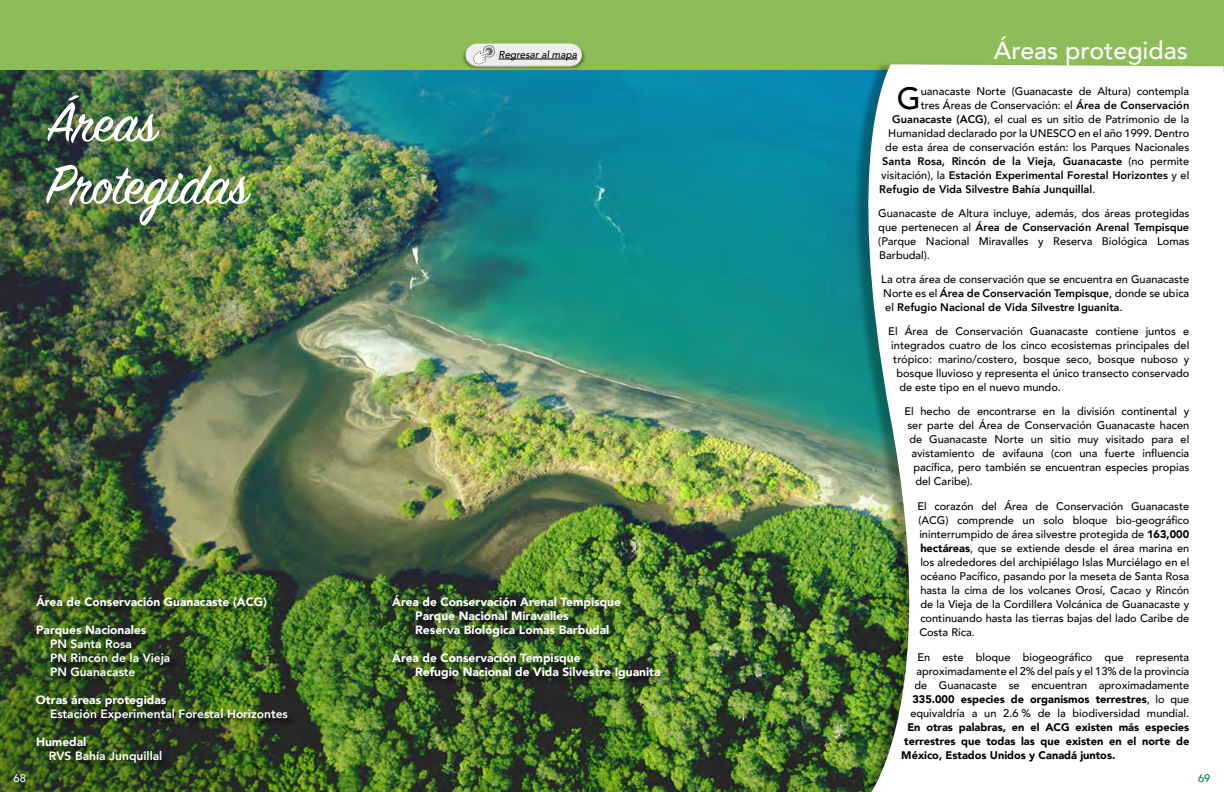
<style>
.page{position:relative;width:1224px;height:792px;background:#fff}
.page>*{position:absolute;margin:0;border:0;box-sizing:border-box;transform-origin:0 0}
.t1{font:61px/62.4px "Sign Painter House Script";color:#fff}
.t2{font:500 30.8px "Avenir";color:#000}
.t3{font:500 25px "Avenir";color:#fff}
.t4{font:900 12px/14px "Avenir";color:#fff}
.t5{font:800 12px/14px "Avenir";color:#fff}
.t6{font:500 11px/14px "Avenir";color:#000;text-align:justify}
.t7{font:900 11px "Avenir";color:#000}
.t8{font:800 11px "Avenir";color:#000}
.t9{font:500 11px "Avenir";color:#fff}
.t10{font:500 11px "Avenir";color:#008142}
.t11{font:italic 500 10px "Avenir";color:#000}
.s1{font-weight:800}
.s2{font-weight:500}
.s3{font-weight:900}
.s4{color:#fff}
</style>
<div class="page">
<div style="left:0;top:0;width:1224px;height:71px;background:#8dbd59"></div>
<img style="left:0;top:70px;width:840px;height:722px">
<svg style="left:840px;top:64px;width:384px;height:728px"></svg>
<div style="left:36px;top:594px;width:261px;height:178px;background:#000;opacity:.75"></div>
<div style="left:392px;top:594px;width:277px;height:94px;background:#000;opacity:.75"></div>
<img style="left:460px;top:43px;width:134px;height:34px">
<svg style="left:466px;top:44px;width:116px;height:23px;background:#d9dcd7"></svg>
<p class="t11" style="left:499px;top:49px;width:80px">Regresar al mapa</p>
<h3 class="t3" style="left:994px;top:29px;width:196px">Áreas protegidas</h3>
<h1 class="t1" style="left:47px;top:96px;width:203px">Áreas<br>Protegidas</h1>
<h2 class="t2" style="left:897px;top:72px;width:25px">G</h2>
<p class="t6" style="left:921px;top:84px;width:270px">uanacaste Norte (Guanacaste de Altura) contempla</p>
<p class="t6" style="left:921px;top:98px;width:270px">tres Áreas de Conservación: el <span class="s1">Área de Conservación</span></p>
<p class="t6" style="left:892px;top:112px;width:299px"><span class="s1">Guanacaste (ACG)</span>, el cual es un sitio de Patrimonio de la</p>
<p class="t6" style="left:888px;top:126px;width:303px">Humanidad declarado por la UNESCO en el año 1999. Dentro</p>
<p class="t6" style="left:885px;top:140px;width:306px">de esta área de conservación están: los Parques Nacionales</p>
<p class="t8" style="left:882px;top:153px;width:309px">Santa Rosa, Rincón de la Vieja, Guanacaste <span class="s2">(no permite</span></p>
<p class="t8" style="left:881px;top:167px;width:309px"><span class="s2">visitación), la</span> Estación Experimental Forestal Horizontes <span class="s2">y el</span></p>
<p class="t8" style="left:879px;top:181px;width:218px">Refugio de Vida Silvestre Bahía Junquillal<span class="s2">.</span></p>
<p class="t6" style="left:878px;top:206px;width:313px">Guanacaste de Altura incluye, además, dos áreas protegidas que pertenecen al <span class="s1">Área de Conservación Arenal Tempisque </span>(Parque Nacional Miravalles y Reserva Biológica Lomas Barbudal).</p>
<p class="t6" style="left:881px;top:272px;width:310px">La otra área de conservación que se encuentra en Guanacaste Norte es el <span class="s1">Área de Conservación Tempisque</span>, donde se ubica el <span class="s1">Refugio Nacional de Vida Silvestre Iguanita</span>.</p>
<p class="t6" style="left:888px;top:324px;width:303px">El Área de Conservación Guanacaste contiene juntos e</p>
<p class="t6" style="left:891px;top:338px;width:300px">integrados cuatro de los cinco ecosistemas principales del</p>
<p class="t6" style="left:893px;top:352px;width:298px">trópico: marino/costero, bosque seco, bosque nuboso y</p>
<p class="t6" style="left:896px;top:366px;width:294px">bosque lluvioso y representa el único transecto conservado</p>
<p class="t6" style="left:899px;top:380px;width:163px">de este tipo en el nuevo mundo.</p>
<p class="t6" style="left:904px;top:404px;width:286px">El hecho de encontrarse en la división continental y</p>
<p class="t6" style="left:907px;top:418px;width:283px">ser parte del Área de Conservación Guanacaste hacen</p>
<p class="t6" style="left:909px;top:432px;width:282px">de Guanacaste Norte un sitio muy visitado para el</p>
<p class="t6" style="left:911px;top:446px;width:279px">avistamiento de avifauna (con una fuerte influencia</p>
<p class="t6" style="left:913px;top:460px;width:278px">pacífica, pero también se encuentran especies propias</p>
<p class="t6" style="left:915px;top:474px;width:59px">del Caribe).</p>
<p class="t6" style="left:917px;top:499px;width:274px">El corazón del Área de Conservación Guanacaste (ACG) comprende un solo bloque bio-geográfico ininterrumpido de área silvestre protegida de <span class="s3">163,000 hectáreas</span>, que se extiende desde el área marina en los alrededores del archipiélago Islas Murciélago en el océano Pacífico, pasando por la meseta de Santa Rosa hasta la cima de los volcanes Orosí, Cacao y Rincón de la Vieja de la Cordillera Volcánica de Guanacaste y continuando hasta las tierras bajas del lado Caribe de Costa Rica.</p>
<p class="t6" style="left:917px;top:650px;width:274px">En este bloque biogeográfico que representa</p>
<p class="t6" style="left:916px;top:664px;width:275px">aproximadamente el 2% del país y el 13% de la provincia</p>
<p class="t6" style="left:914px;top:678px;width:277px">de Guanacaste se encuentran aproximadamente</p>
<p class="t7" style="left:912px;top:690px;width:279px">335.000 especies de organismos terrestres<span class="s2">, lo que</span></p>
<p class="t6" style="left:910px;top:706px;width:281px">equivaldría a un 2.6<span class="s4">,</span>% de la biodiversidad mundial.</p>
<p class="t7" style="left:907px;top:718px;width:284px">En otras palabras, en el ACG existen más especies</p>
<p class="t7" style="left:904px;top:732px;width:287px">terrestres que todas las que existen en el norte de</p>
<p class="t7" style="left:901px;top:746px;width:216px">México, Estados Unidos y Canadá juntos.</p>
<p class="t4" style="left:36px;top:595px;width:233px">Área de Conservación Guanacaste (ACG)</p>
<p class="t4" style="left:36px;top:623px;width:112px">Parques Nacionales</p>
<p class="t5" style="left:50px;top:637px;width:122px">PN Santa Rosa<br>PN Rincón de la Vieja<br>PN Guanacaste</p>
<p class="t4" style="left:36px;top:693px;width:132px">Otras áreas protegidas</p>
<p class="t5" style="left:50px;top:707px;width:239px">Estación Experimental Forestal Horizontes</p>
<p class="t4" style="left:36px;top:735px;width:52px">Humedal</p>
<p class="t5" style="left:49px;top:749px;width:115px">RVS Bahía Junquillal</p>
<p class="t4" style="left:415px;top:595px;width:207px;text-indent:-23px">Área de Conservación Arenal Tempisque<br>Parque Nacional Miravalles<br>Reserva Biológica Lomas Barbudal</p>
<p class="t4" style="left:415px;top:651px;width:247px;text-indent:-23px">Área de Conservación Tempisque<br>Refugio Nacional de Vida Silvestre Iguanita</p>
<p class="t9" style="left:14px;top:769px;width:14px">68</p>
<p class="t10" style="left:1198px;top:769px;width:14px">69</p>
</div>
